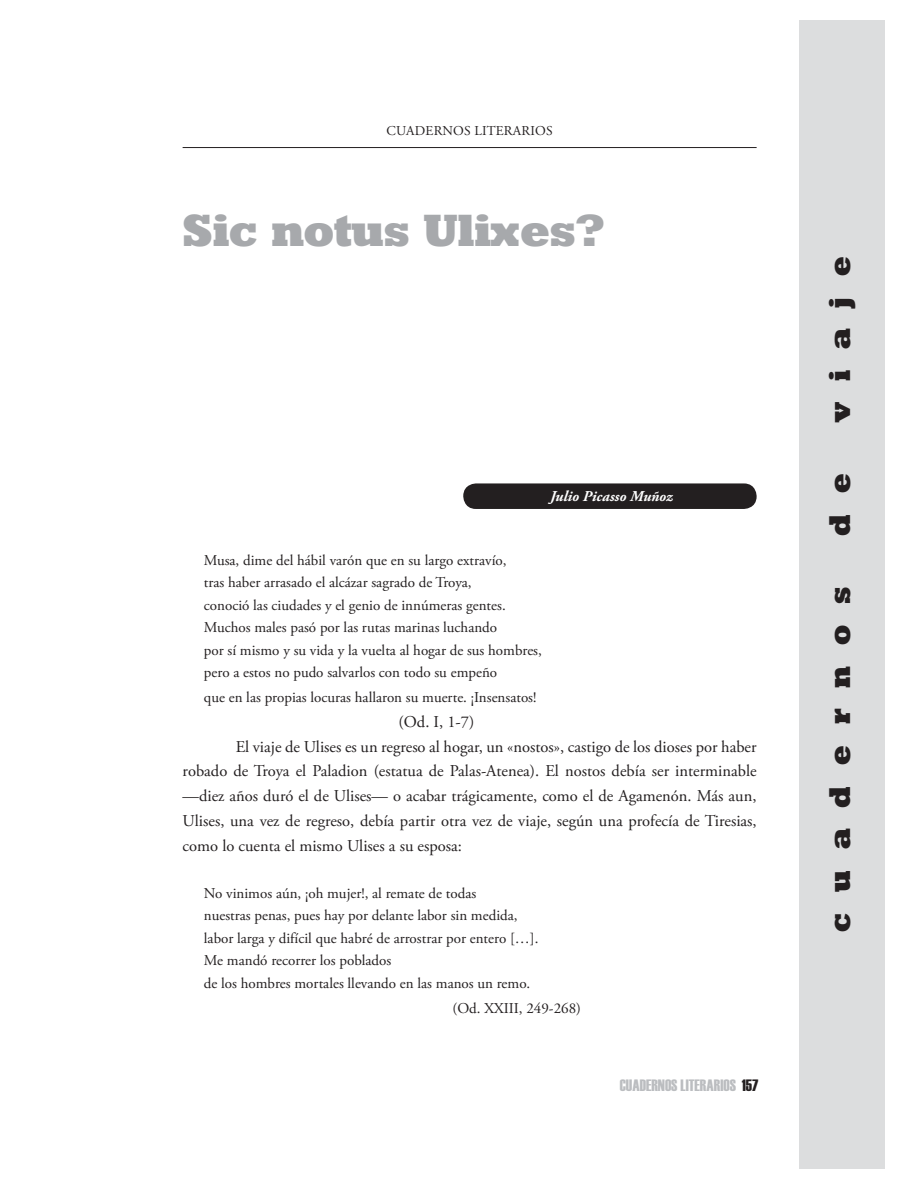
<style>
.page{position:relative;width:918px;height:1188px;background:#fff}
.page>*{position:absolute;margin:0;border:0;box-sizing:border-box;transform-origin:0 0}
.t1{font:45px "Geometric Slab 712 BT Extra Bold A";color:#a7a9ac}
.t2{font:30px "Geometric Slab 712 BT Extra Bold A";letter-spacing:.7em;color:#231f20}
.t3{font:16.5px "Adobe Garamond Pro";letter-spacing:-.005em;color:#231f20}
.t4{font:16.5px "Adobe Garamond Pro";letter-spacing:-.025em;color:#231f20}
.t5{font:16.5px "Haettenschweiler";color:#bbbdc0}
.t6{font:15px/22.5px "Adobe Garamond Pro";color:#231f20}
.t7{font:italic 700 15px "Adobe Garamond Pro";color:#fff}
.t8{font:13.5px "Adobe Garamond Pro";letter-spacing:.015em;color:#231f20}
.s1{color:#231f20}
</style>
<div class="page">
<hr style="left:183px;top:147px;width:574px;height:1px;background:#231f20">
<div style="left:463px;top:483px;width:294px;height:26px;background:#231f20;border-radius:13px"></div>
<div style="left:799px;top:20px;width:85px;height:1148px;background:#dcddde"></div>
<p class="t8" style="left:387px;top:125px;width:168px">CUADERNOS LITERARIOS</p>
<h1 class="t1" style="left:183px;top:214px;width:424px">Sic notus Ulixes?</h1>
<p class="t7" style="left:550px;top:490px;width:124px">Julio Picasso Muñoz</p>
<p class="t6" style="left:204px;top:550px;width:339px">Musa, dime del hábil varón que en su largo extravío,<br>tras haber arrasado el alcázar sagrado de Troya,<br>conoció las ciudades y el genio de innúmeras gentes.<br>Muchos males pasó por las rutas marinas luchando<br>por sí mismo y su vida y la vuelta al hogar de sus hombres, pero a estos no pudo salvarlos con todo su empeño</p>
<p class="t6" style="left:204px;top:688px;width:334px">que en las propias locuras hallaron su muerte. ¡Insensatos!</p>
<p class="t3" style="left:399px;top:715px;width:77px">(Od. I, 1-7)</p>
<p class="t3" style="left:236px;top:740px;width:522px">El viaje de Ulises es un regreso al hogar, un «nostos», castigo de los dioses por haber</p>
<p class="t4" style="left:183px;top:765px;width:576px">robado de Troya el Paladion (estatua de Palas-Atenea). El nostos debía ser interminable</p>
<p class="t3" style="left:183px;top:789px;width:575px">—diez años duró el de Ulises— o acabar trágicamente, como el de Agamenón. Más aun,</p>
<p class="t3" style="left:183px;top:814px;width:576px">Ulises, una vez de regreso, debía partir otra vez de viaje, según una profecía de Tiresias,</p>
<p class="t3" style="left:183px;top:839px;width:281px">como lo cuenta el mismo Ulises a su esposa:</p>
<p class="t6" style="left:204px;top:883px;width:336px">No vinimos aún, ¡oh mujer!, al remate de todas<br>nuestras penas, pues hay por delante labor sin medida, labor larga y difícil que habré de arrostrar por entero […].<br>Me mandó recorrer los poblados<br>de los hombres mortales llevando en las manos un remo.</p>
<p class="t6" style="left:453px;top:998px;width:130px">(Od. XXIII, 249-268)</p>
<p class="t5" style="left:620px;top:1075px;width:140px">CUADERNOS LITERARIOS <span class="s1">157</span></p>
<h2 class="t2" style="left:829px;top:422px;width:167px;rotate:-90deg">viaje</h2>
<h2 class="t2" style="left:829px;top:536px;width:64px;rotate:-90deg">d e</h2>
<h2 class="t2" style="left:829px;top:932px;width:346px;rotate:-90deg">cuadernos</h2>
</div>
